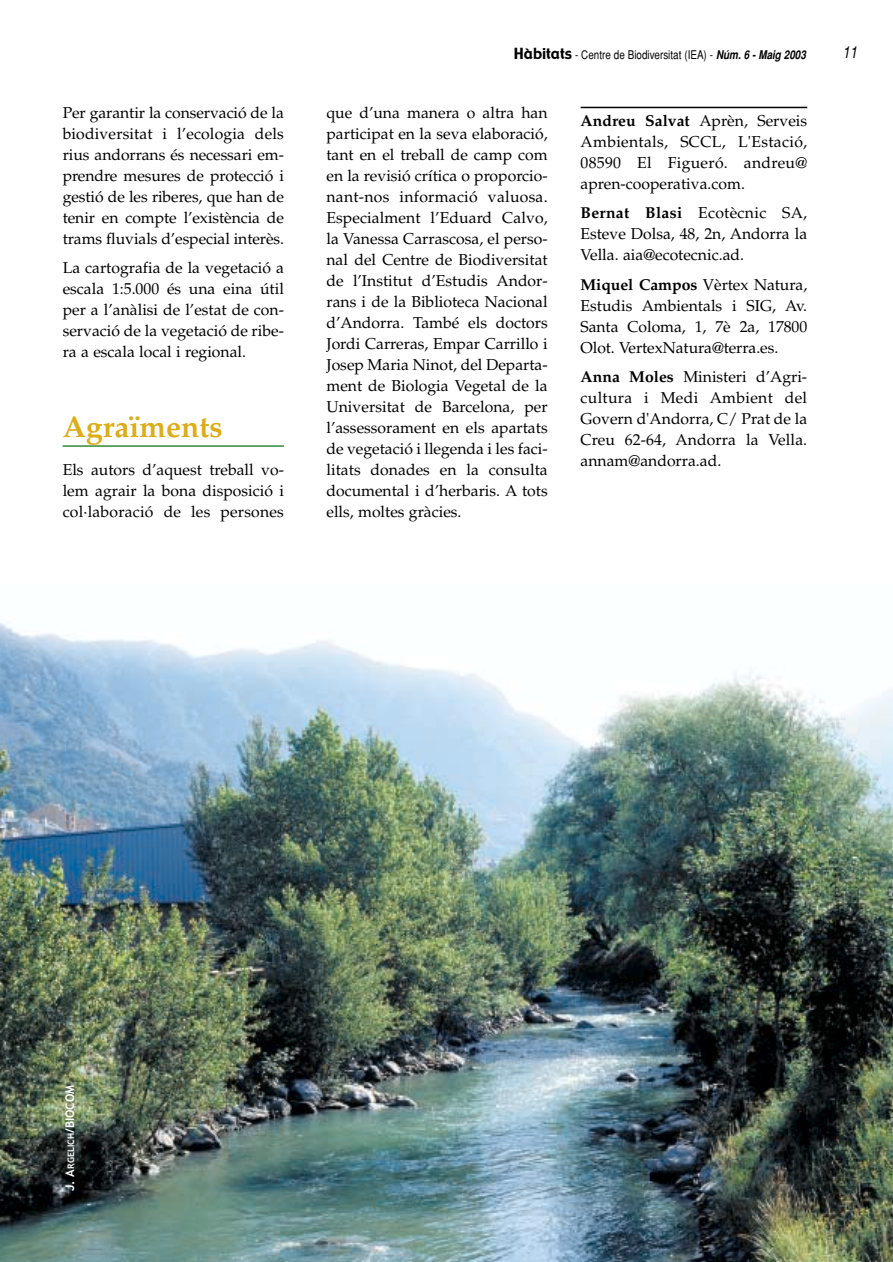
<style>
.page{position:relative;width:893px;height:1262px;background:#fff}
.page>*{position:absolute;margin:0;border:0;box-sizing:border-box;transform-origin:0 0}
.t1{font:700 30px "Palatino";color:#dcad19}
.t2{font:italic condensed 16.5px "Helvetica";color:#000}
.t3{font:15.75px/21px "Palatino";color:#000;text-align:justify}
.t4{font:condensed 12px "Helvetica";color:#000}
.t5{font:700 12px "Trebuchet MS";color:#fff}
.s1{font-family:"Gadget";font-stretch:normal;font-size:15px}
.s2{font-weight:700;font-style:italic}
.s3{font-weight:700}
.s4{font-size:9px}
</style>
<div class="page">
<hr style="left:63px;top:445px;width:221px;height:2px;background:#32873a">
<hr style="left:580px;top:107px;width:227px;height:1px;background:#000">
<img style="left:0;top:622px;width:892px;height:639px">
<p class="t3" style="left:63px;top:104px;width:223px">Per garantir la conservació de la biodiversitat i l’ecologia dels rius andorrans és necessari em&shy;prendre mesures de protecció i gestió de les riberes, que han de tenir en compte l’existència de trams fluvials d’especial interès.</p>
<p class="t3" style="left:63px;top:259px;width:223px">La cartografia de la vegetació a escala 1:5.000 és una eina útil per a l’anàlisi de l’estat de con&shy;servació de la vegetació de ribe&shy;ra a escala local i regional.</p>
<h1 class="t1" style="left:63px;top:415px;width:161px">Agraïments</h1>
<p class="t3" style="left:63px;top:461px;width:223px">Els autors d’aquest treball vo&shy;lem agrair la bona disposició i col·laboració de les persones</p>
<p class="t4" style="left:514px;top:50px;width:293px"><span class="s1">Hàbitats</span> - Centre de Biodiversitat (IEA) - <span class="s2">Núm. 6 - Maig 2003</span></p>
<p class="t2" style="left:842px;top:46px;width:17px">11</p>
<p class="t3" style="left:326px;top:104px;width:223px">que d’una manera o altra han participat en la seva elaboració, tant en el treball de camp com en la revisió crítica o proporcio&shy;nant-nos informació valuosa.<br>Especialment l’Eduard Calvo, la Vanessa Carrascosa, el perso&shy;nal del Centre de Biodiversitat de l’Institut d’Estudis Andor&shy;rans i de la Biblioteca Nacional d’Andorra. També els doctors Jordi Carreras, Empar Carrillo i Josep Maria Ninot, del Departa&shy;ment de Biologia Vegetal de la Universitat de Barcelona, per l’assessorament en els apartats de vegetació i llegenda i les faci&shy;litats donades en la consulta documental i d’herbaris. A tots ells, moltes gràcies.</p>
<p class="t3" style="left:580px;top:112px;width:228px"><span class="s3">Andreu Salvat</span> Aprèn, Serveis Ambientals, SCCL, L'Estació, 08590 El Figueró. andreu@ apren-cooperativa.com.</p>
<p class="t3" style="left:580px;top:204px;width:228px"><span class="s3">Bernat Blasi</span> Ecotècnic SA, Esteve Dolsa, 48, 2n, Andorra la Vella. aia@ecotecnic.ad.</p>
<p class="t3" style="left:580px;top:276px;width:228px"><span class="s3">Miquel Campos</span> Vèrtex Natura, Estudis Ambientals i SIG, Av.<br>Santa Coloma, 1, 7è 2a, 17800<br>Olot. VertexNatura@terra.es.</p>
<p class="t3" style="left:580px;top:368px;width:228px"><span class="s3">Anna Moles</span> Ministeri d’Agri&shy;cultura i Medi Ambient del Govern d'Andorra, C/ Prat de la Creu 62-64, Andorra la Vella. annam@andorra.ad.</p>
<p class="t5" style="left:65px;top:1191px;width:108px;rotate:-90deg">J. A<span class="s4">RGELICH</span>/BIOCOM</p>
</div>
